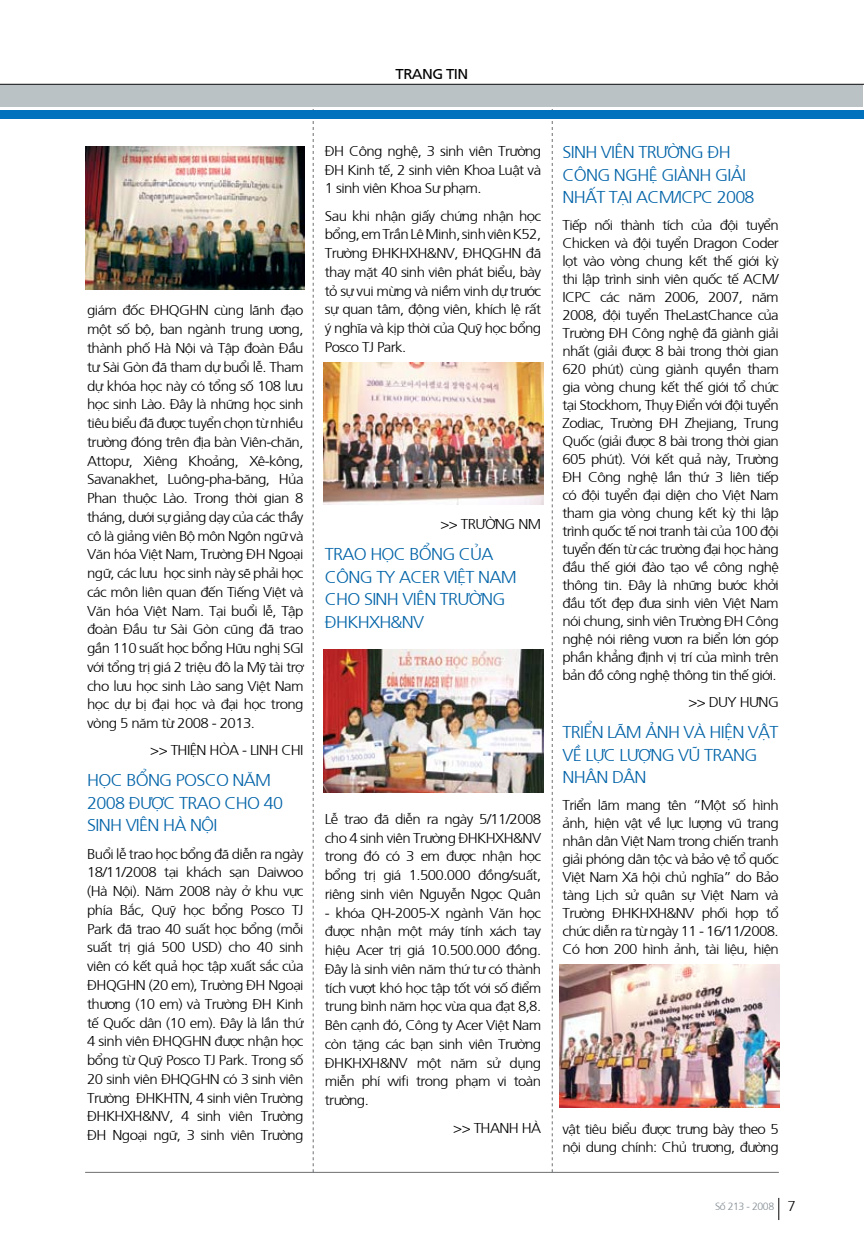
<style>
.page{position:relative;width:864px;height:1242px;background:#fff}
.page>*{position:absolute;margin:0;border:0;box-sizing:border-box;transform-origin:0 0}
.t1{font:300 17.1px/22.5px "Frutiger";letter-spacing:-.04em;color:#0063a8;scale:1.05 1}
.t2{font:300 17.1px/22.5px "Frutiger";letter-spacing:.1em;color:#0063a8;scale:1.05 1}
.t3{font:300 14.25px/18.8px "Frutiger";letter-spacing:-.04em;color:#000;text-align:justify;scale:1.05 1}
.t4{font:14.25px "Frutiger";letter-spacing:-.04em;color:#000;scale:1.05 1}
.t5{font:300 10.5px "Frutiger";letter-spacing:-.04em;color:#828b92}
.s1{font-size:14.25px;color:#000}
</style>
<div class="page">
<svg style="left:313px;top:109px;width:1px;height:1063px"></svg>
<svg style="left:551px;top:109px;width:1px;height:1063px"></svg>
<div style="left:0;top:84px;width:861px;height:23px;background:#bac2c6"></div>
<div style="left:0;top:110px;width:863px;height:9px;background:#0071bc"></div>
<img style="left:85px;top:146px;width:219px;height:143px">
<img style="left:323px;top:362px;width:220px;height:143px">
<img style="left:559px;top:964px;width:220px;height:143px">
<img style="left:323px;top:649px;width:220px;height:143px">
<hr style="left:0;top:84px;width:863px;height:1px;background:#0d0c0d">
<hr style="left:85px;top:1172px;width:693px;height:1px;background:#6d6f71">
<svg style="left:778px;top:1198px;width:1px;height:22px"></svg>
<p class="t4" style="left:395px;top:64px;width:71px">TRANG TIN</p>
<p class="t3" style="left:87px;top:300px;width:207px">giám đốc ĐHQGHN cùng lãnh đạo một số bộ, ban ngành trung ương, thành phố Hà Nội và Tập đoàn Đầu tư Sài Gòn đã tham dự buổi lễ. Tham dự khóa học này có tổng số 108 lưu học sinh Lào. Đây là những học sinh tiêu biểu đã được tuyển chọn từ nhiều trường đóng trên địa bàn Viên-chăn, Attopư, Xiêng Khoảng, Xê-kông, Savanakhet, Luông-pha-băng, Hủa Phan thuộc Lào. Trong thời gian 8 tháng, dưới sự giảng dạy của các thầy cô là giảng viên Bộ môn Ngôn ngữ và Văn hóa Việt Nam, Trường ĐH Ngoại ngữ, các lưu học sinh này sẽ phải học các môn liên quan đến Tiếng Việt và Văn hóa Việt Nam. Tại buổi lễ, Tập đoàn Đầu tư Sài Gòn cũng đã trao gần 110 suất học bổng Hữu nghị SGI với tổng trị giá 2 triệu đô la Mỹ tài trợ cho lưu học sinh Lào sang Việt Nam học dự bị đại học và đại học trong vòng 5 năm từ 2008 - 2013.</p>
<p class="t3" style="left:150px;top:740px;width:109px">&gt;&gt; Thi ện Hòa - Linh</p>
<p class="t3" style="left:281px;top:740px;width:15px">Chi</p>
<p class="t1" style="left:87px;top:768px;width:188px">Học bổng Posc o năm<br>2008 được trao ch o 40<br>SINH VIÊN Hà Nội</p>
<p class="t3" style="left:87px;top:843px;width:207px">Buổi lễ trao học bổng đã diễn ra ngày 18/11/2008 tại khách sạn Daiwoo (Hà Nội). Năm 2008 này ở khu vực phía Bắc, Quỹ học bổng Posco TJ Park đã trao 40 suất học bổng (mỗi suất trị giá 500 USD) cho 40 sinh viên có kết quả học tập xuất sắc của ĐHQGHN (20 em), Trường ĐH Ngoại thương (10 em) và Trường ĐH Kinh tế Quốc dân (10 em). Đây là lần thứ 4 sinh viên ĐHQGHN được nhận học bổng từ Quỹ Posco TJ Park. Trong số 20 sinh viên ĐHQGHN có 3 sinh viên Trường ĐHKHTN, 4 sinh viên Trường ĐHKHXH&amp;NV, 4 sinh viên Trường ĐH Ngoại ngữ, 3 sinh viên Trường</p>
<p class="t3" style="left:325px;top:141px;width:207px">ĐH Công nghệ, 3 sinh viên Trường ĐH Kinh tế, 2 sinh viên Khoa Luật và 1 sinh viên Khoa Sư phạm.</p>
<p class="t3" style="left:325px;top:205px;width:207px">Sau khi nhận giấy chứng nhận học bổng, em Trần Lê Minh, sinh viên K52, Trường ĐHKHXH&amp;NV, ĐHQGHN đã thay mặt 40 sinh viên phát biểu, bày tỏ sự vui mừng và niềm vinh dự trước sự quan tâm, động viên, khích lệ rất ý nghĩa và kịp thời của Quỹ học bổng Posco TJ Park.</p>
<p class="t3" style="left:440px;top:514px;width:97px">&gt;&gt; Trường NM</p>
<p class="t1" style="left:325px;top:542px;width:170px">Trao học bổng của công ty Acer Việt Nam ch o sinh</p>
<p class="t1" style="left:325px;top:587px;width:160px;text-indent:78px">vi ên Trường<br>ĐHKHXH&amp;NV</p>
<p class="t3" style="left:325px;top:808px;width:207px">Lễ trao đã diễn ra ngày 5/11/2008 cho 4 sinh viên Trường ĐHKHXH&amp;NV trong đó có 3 em được nhận học bổng trị giá 1.500.000 đồng/suất, riêng sinh viên Nguyễn Ngọc Quân</p>
<p class="t3" style="left:325px;top:902px;width:207px">- khóa QH-2005-X ngành Văn học được nhận một máy tính xách tay hiệu Acer trị giá 10.500.000 đồng.<br>Đây là sinh viên năm thứ tư có thành tích vượt khó học tập tốt với số điểm trung bình năm học vừa qua đạt 8,8.<br>Bên cạnh đó, Công ty Acer Việt Nam còn tặng các bạn sinh viên Trường ĐHKHXH&amp;NV một năm sử dụng miễn phí wifi trong phạm vi toàn trường.</p>
<p class="t3" style="left:453px;top:1117px;width:36px">&gt;&gt; Thanh</p>
<p class="t3" style="left:521px;top:1117px;width:20px">Hà</p>
<p class="t1" style="left:562px;top:140px;width:162px;text-indent:38px">vi ên Trường ĐH<br>Công ngh</p>
<p class="t1" style="left:562px;top:140px;width:17px">Sinh</p>
<p class="t1" style="left:562px;top:162px;width:184px;text-indent:86px">ệ giành giải nhất tại ACM/ICPC 2008</p>
<p class="t3" style="left:562px;top:215px;width:207px;line-height:18px">Tiếp nối thành tích của đội tuyển Chicken và đội tuyển Dragon Coder lọt vào vòng chung kết thế giới kỳ thi lập trình sinh viên quốc tế ACM/ ICPC các năm 2006, 2007, năm 2008, đội tuyển TheLastChance của Trường ĐH Công nghệ đã giành giải nhất (giải được 8 bài trong thời gian 620 phút) cùng giành quyền tham gia vòng chung kết thế giới tổ chức tại Stockhom, Thụy Điển với đội tuyển Zodiac, Trường ĐH Zhejiang, Trung Quốc (giải được 8 bài trong thời gian 605 phút). Với kết quả này, Trường ĐH Công nghệ lần thứ 3 liên tiếp có đội tuyển đại diện cho Việt Nam tham gia vòng chung kết kỳ thi lập trình quốc tế nơi tranh tài của 100 đội tuyển đến từ các trường đại học hàng đầu thế giới đào tạo về công nghệ thông tin. Đây là những bước khởi đầu tốt đẹp đưa sinh viên Việt Nam nói chung, sinh viên Trường ĐH Công nghệ nói riêng vươn ra biển lớn góp phần khẳng định vị trí của mình trên bản đồ công nghệ thông tin thế giới.</p>
<p class="t3" style="left:688px;top:691px;width:68px">&gt;&gt; Duy Hưng</p>
<p class="t2" style="left:562px;top:719px;width:204px">Triển lãm ảnh và hi ện vật về lực lượng vũ trang nhân dân</p>
<p class="t3" style="left:562px;top:794px;width:207px;line-height:18px">Triển lãm mang tên “Một số hình ảnh, hiện vật về lực lượng vũ trang nhân dân Việt Nam trong chiến tranh giải phóng dân tộc và bảo vệ tổ quốc Việt Nam Xã hội chủ nghĩa” do Bảo tàng Lịch sử quân sự Việt Nam và Trường ĐHKHXH&amp;NV phối hợp tổ chức diễn ra từ ngày 11 - 16/11/2008.<br>Có hơn 200 hình ảnh, tài liệu, hiện</p>
<p class="t3" style="left:562px;top:1118px;width:207px;line-height:18px">vật tiêu biểu được trưng bày theo 5 nội dung chính: Chủ trương, đường</p>
<p class="t5" style="left:714px;top:1198px;width:82px">Số 213 - 2008 <span class="s1">7</span></p>
</div>
